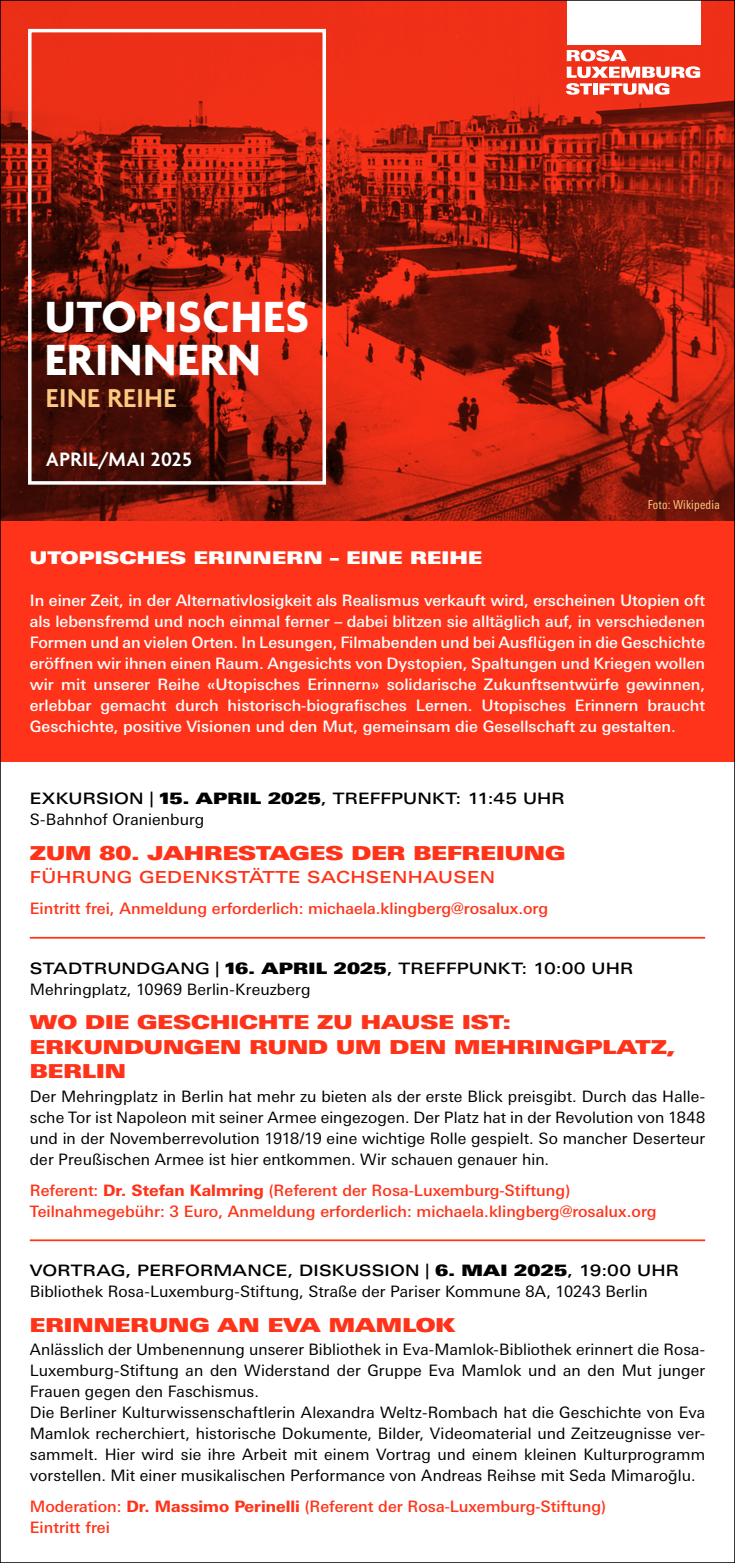
<style>
.page{position:relative;width:735px;height:1563px;background:#fff}
.page>*{position:absolute;margin:0;border:0;box-sizing:border-box;transform-origin:0 0}
.t1{font:700 47.25px/43.8px "Agenda";letter-spacing:.02em;color:#fff}
.t2{font:600 28px "Agenda";letter-spacing:.02em;color:#fcc980}
.t3{font:600 21px "Agenda";letter-spacing:.02em;color:#fff}
.Titel{font:19.25px/24.5px "Linotype Univers Extd X Black";color:#ff3319}
.t4{font:17.5px "Linotype Univers Extd X Black";letter-spacing:.01em;color:#fff}
.Untertitel{font:500 16.62px "Linotype Univers Extd";letter-spacing:.02em;color:#ff3319}
.Fließtext{font:15.75px/21px "Linotype Univers Basic";letter-spacing:.005em;color:#000;text-align:justify}
.t5{font:500 15.75px/21px "Linotype Univers Basic";color:#fff;text-align:justify}
.Informationen{font:500 15.75px/21px "Linotype Univers Basic";color:#ff3319}
.Veranstaltung_Datum{font:500 15.75px "Linotype Univers Extd";letter-spacing:.01em;color:#000}
.t6{font:condensed 12.25px "Linotype Univers";letter-spacing:.02em;color:#fcc980}
.s1{font-family:"Linotype Univers Extd X Black";font-weight:400}
.s2{font-weight:800}
.s3{font-family:"Linotype Univers 430"}
</style>
<div class="page">
<hr style="left:30px;top:937px;width:674px;height:1px;background:#ff3319">
<hr style="left:30px;top:1239px;width:674px;height:2px;background:#ff3319">
<svg style="left:2px;top:2px;width:730px;height:519px;background:#a3200f"></svg>
<svg style="left:566px;top:50px;width:133px;height:45px"></svg>
<div style="left:566px;top:0;width:133px;height:44px;background:#fff"></div>
<div style="left:0;top:521px;width:734px;height:241px;background:#ff3319"></div>
<div style="left:28px;top:29px;width:298px;height:456px;border:4px solid #fff"></div>
<p class="t1" style="left:45px;top:297px;width:265px">UTOPISCHES<br>ERINNERN</p>
<p class="t2" style="left:46px;top:383px;width:132px">EINE REIHE</p>
<p class="t3" style="left:46px;top:447px;width:147px">APRIL/MAI 2025</p>
<p class="t6" style="left:647px;top:497px;width:74px">Foto: Wikipedia</p>
<p class="t4" style="left:30px;top:547px;width:454px">UTOPISCHES ERINNERN – EINE REIHE</p>
<p class="t5" style="left:30px;top:590px;width:676px">In einer Zeit, in der Alternativlosigkeit als Realismus verkauft wird, erscheinen Utopien oft als lebensfremd und noch einmal ferner – dabei blitzen sie alltäglich auf, in verschiedenen Formen und an vielen Orten. In Lesungen, Filmabenden und bei Ausflügen in die Geschichte eröffnen wir ihnen einen Raum. Angesichts von Dystopien, Spaltungen und Kriegen wollen wir mit unserer Reihe «Utopisches Erinnern» solidarische Zukunftsentwürfe gewinnen, erlebbar gemacht durch historisch-biografisches Lernen. Utopisches Erinnern braucht Geschichte, positive Visionen und den Mut, gemeinsam die Gesellschaft zu gestalten.</p>
<p class="Veranstaltung_Datum" style="left:30px;top:789px;width:536px">EXKURSION | <span class="s1">15. APRIL 2025</span>, TREFFPUNKT: 11:45 UHR</p>
<p class="Fließtext" style="left:30px;top:809px;width:176px">S-Bahnhof Oranienburg</p>
<p class="Titel" style="left:30px;top:840px;width:536px">ZUM 80. JAHRESTAGES DER BEFREIUNG</p>
<p class="Untertitel" style="left:30px;top:867px;width:466px">FÜHRUNG GEDENKSTÄTTE SACHSENHAUSEN</p>
<p class="Informationen" style="left:30px;top:898px;width:519px">Eintritt frei, Anmeldung erforderlich: michaela.klingberg@rosalux.org</p>
<p class="Veranstaltung_Datum" style="left:30px;top:959px;width:604px">STADTRUNDGANG | <span class="s1">16. APRIL 2025</span>, TREFFPUNKT: 10:00 UHR</p>
<p class="Fließtext" style="left:30px;top:978px;width:282px">Mehringplatz, 10969 Berlin-Kreuzberg</p>
<p class="Titel" style="left:30px;top:1010px;width:646px">WO DIE GESCHICHTE ZU HAUSE IST:<br>ERKUNDUNGEN RUND UM DEN MEHRINGPLATZ,<br>BERLIN</p>
<p class="Fließtext" style="left:30px;top:1085px;width:676px">Der Mehringplatz in Berlin hat mehr zu bieten als der erste Blick preisgibt. Durch das Halle&shy;sche Tor ist Napoleon mit seiner Armee eingezogen. Der Platz hat in der Revolution von 1848 und in der Novemberrevolution 1918/19 eine wichtige Rolle gespielt. So mancher Deserteur der Preußischen Armee ist hier entkommen. Wir schauen genauer hin.</p>
<p class="Informationen" style="left:30px;top:1179px;width:628px">Referent: <span class="s2">Dr. Stefan Kalmring</span> (Referent der Rosa-Luxemburg-Stiftung)<br>Teilnahmegebühr: 3 Euro, Anmeldung erforderlich: michaela.klingberg@rosalux.org</p>
<p class="Veranstaltung_Datum" style="left:30px;top:1261px;width:650px">VORTRAG, PERFORMANCE, DISKUSSION | <span class="s1">6. MAI 2025</span>, 19:00 UHR</p>
<p class="Fließtext" style="left:30px;top:1281px;width:619px">Bibliothek Rosa-Luxemburg-Stiftung, Straße der Pariser Kommune 8A, 10243 Berlin</p>
<p class="Titel" style="left:30px;top:1312px;width:427px">ERINNERUNG AN EVA MAMLOK</p>
<p class="Fließtext" style="left:30px;top:1339px;width:676px">Anlässlich der Umbenennung unserer Bibliothek in Eva-Mamlok-Bibliothek erinnert die Rosa-Luxemburg-Stiftung an den Widerstand der Gruppe Eva Mamlok und an den Mut junger Frauen gegen den Faschismus.</p>
<p class="Fließtext" style="left:30px;top:1402px;width:676px">Die Berliner Kulturwissenschaftlerin Alexandra Weltz-Rombach hat die Geschichte von Eva Mamlok recherchiert, historische Dokumente, Bilder, Videomaterial und Zeitzeugnisse ver&shy;sammelt. Hier wird sie ihre Arbeit mit einem Vortrag und einem kleinen Kulturprogramm vorstellen. Mit einer musikalischen Performance von Andreas Reihse mit Seda <span class="s3">Mimaroğlu</span>.</p>
<p class="Informationen" style="left:30px;top:1496px;width:577px">Moderation: <span class="s2">Dr. Massimo Perinelli</span> (Referent der Rosa-Luxemburg-Stiftung)<br>Eintritt frei</p>
</div>
